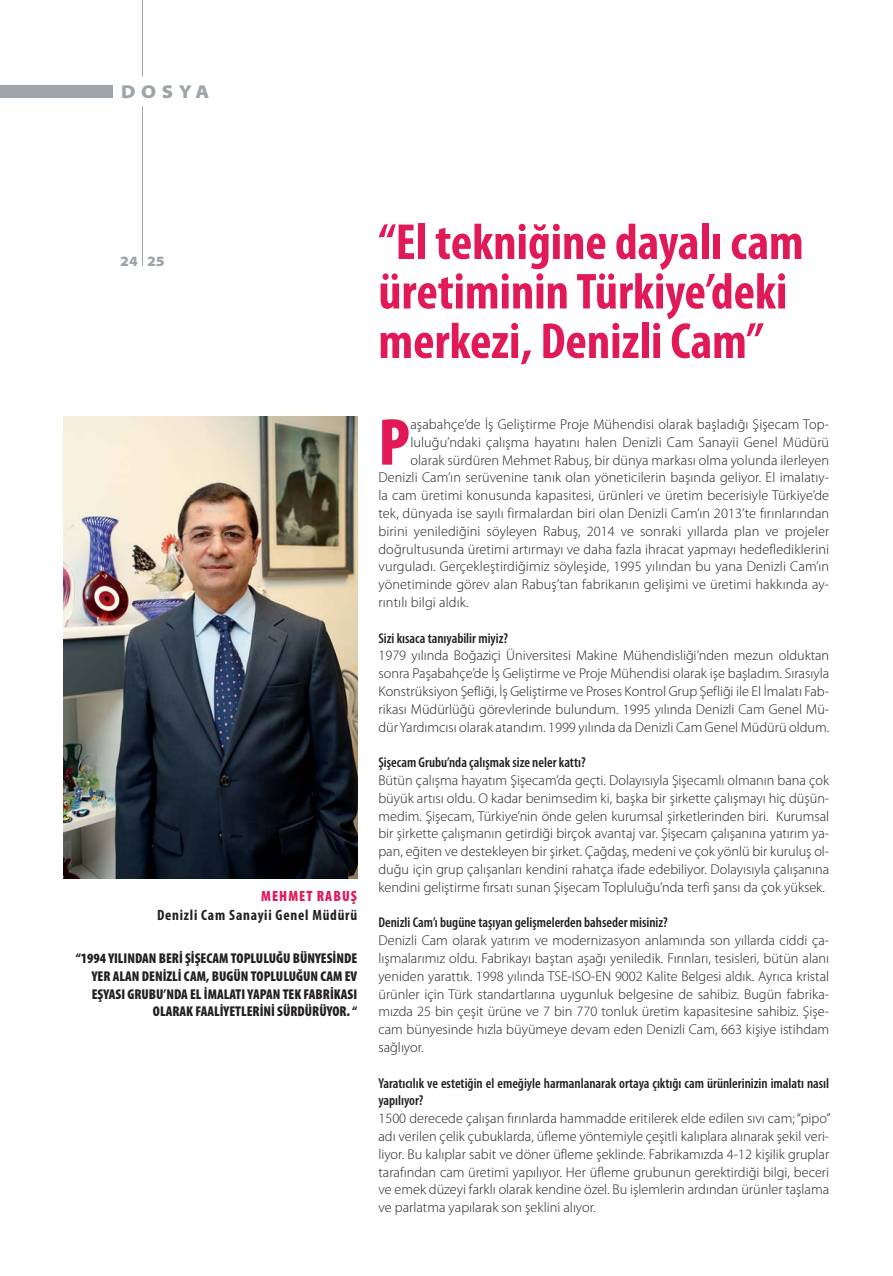
<style>
.page{position:relative;width:893px;height:1276px;background:#fff}
.page>*{position:absolute;margin:0;border:0;box-sizing:border-box;transform-origin:0 0}
.t1{font:900 condensed 67.05px "Myriad Pro";color:#e11a57}
.t2{font:700 condensed 51px/49.5px "Myriad Pro";color:#e11a57}
.t3{font:900 semi-expanded 18.6px "Myriad Pro";letter-spacing:.3em;color:#9da5ab}
.t4{font:700 condensed 15px "Myriad Pro";letter-spacing:.05em;color:#231f20}
.t5{font:900 condensed 15px "Myriad Pro";letter-spacing:.07em;color:#e11a57}
.t6{font:300 14.25px/17.9px "Myriad Pro";letter-spacing:.01em;color:#231f20;text-align:justify}
.t7{font:600 condensed 14.25px/17.9px "Myriad Pro";color:#231f20}
.t8{font:900 condensed 14.25px/17.9px "Myriad Pro";color:#231f20;text-align:right}
.t9{font:900 semi-expanded 14.25px "Myriad Pro";color:#9da5ab}
</style>
<div class="page">
<hr style="left:142px;top:0;width:1px;height:77px;background:#9da5ab">
<div style="left:0;top:85px;width:113px;height:13px;background:#9da5ab"></div>
<hr style="left:142px;top:106px;width:1px;height:160px;background:#9da5ab">
<img style="left:64px;top:417px;width:293px;height:461px">
<h3 class="t3" style="left:121px;top:80px;width:90px">DOSYA</h3>
<p class="t9" style="left:120px;top:252px;width:46px">24 25</p>
<h2 class="t2" style="left:378px;top:217px;width:427px">“El tekniğine dayalı cam üretiminin Türkiye’deki merkezi, Denizli Cam”</h2>
<p class="t5" style="left:261px;top:890px;width:97px">MEHMET RABUŞ</p>
<p class="t4" style="left:157px;top:906px;width:202px">Denizli Cam Sanayii Genel Müdürü</p>
<p class="t8" style="left:76px;top:950px;width:283px">“1994 YILINDAN BERİ ŞİŞECAM TOPLULUĞU BÜNYESİNDE YER ALAN DENİZLİ CAM, BUGÜN TOPLULUĞUN CAM EV EŞYASI GRUBU’NDA EL İMALATI YAPAN TEK FABRİKASI OLARAK FAALİYETLERİNİ SÜRDÜRÜYOR. “</p>
<h1 class="t1" style="left:378px;top:417px;width:33px">P</h1>
<p class="t6" style="left:410px;top:417px;width:420px">aşabahçe’de İş Geliştirme Proje Mühendisi olarak başladığı Şişecam Top-</p>
<p class="t6" style="left:410px;top:434px;width:420px">luluğu’ndaki çalışma hayatını halen Denizli Cam Sanayii Genel Müdürü</p>
<p class="t6" style="left:410px;top:452px;width:420px">olarak sürdüren Mehmet Rabuş, bir dünya markası olma yolunda ilerleyen</p>
<p class="t6" style="left:378px;top:470px;width:452px">Denizli Cam’ın serüvenine tanık olan yöneticilerin başında geliyor. El imalatıy-</p>
<p class="t6" style="left:378px;top:488px;width:452px">la cam üretimi konusunda kapasitesi, ürünleri ve üretim becerisiyle Türkiye’de</p>
<p class="t6" style="left:378px;top:506px;width:452px">tek, dünyada ise sayılı firmalardan biri olan Denizli Cam’ın 2013’te fırınlarından</p>
<p class="t6" style="left:378px;top:523px;width:452px">birini yenilediğini söyleyen Rabuş, 2014 ve sonraki yıllarda plan ve projeler</p>
<p class="t6" style="left:378px;top:541px;width:452px">doğrultusunda üretimi artırmayı ve daha fazla ihracat yapmayı hedeflediklerini</p>
<p class="t6" style="left:378px;top:559px;width:452px">vurguladı. Gerçekleştirdiğimiz söyleşide, 1995 yılından bu yana Denizli Cam’ın</p>
<p class="t6" style="left:378px;top:577px;width:452px">yönetiminde görev alan Rabuş’tan fabrikanın gelişimi ve üretimi hakkında ay-</p>
<p class="t6" style="left:378px;top:595px;width:92px">rıntılı bilgi aldık.</p>
<p class="t7" style="left:378px;top:630px;width:131px">Sizi kısaca tanıyabilir miyiz?</p>
<p class="t6" style="left:378px;top:648px;width:452px">1979 yılında Boğaziçi Üniversitesi Makine Mühendisliği’nden mezun olduktan sonra Paşabahçe’de İş Geliştirme ve Proje Mühendisi olarak işe başladım. Sırasıyla Konstrüksiyon Şefliği, İş Geliştirme ve Proses Kontrol Grup Şefliği ile El İmalatı Fab&shy;rikası Müdürlüğü görevlerinde bulundum. 1995 yılında Denizli Cam Genel Mü&shy;dür Yardımcısı olarak atandım. 1999 yılında da Denizli Cam Genel Müdürü oldum.</p>
<p class="t7" style="left:378px;top:755px;width:209px">Şişecam Grubu’nda çalışmak size neler kattı?</p>
<p class="t6" style="left:378px;top:773px;width:452px">Bütün çalışma hayatım Şişecam’da geçti. Dolayısıyla Şişecamlı olmanın bana çok büyük artısı oldu. O kadar benimsedim ki, başka bir şirkette çalışmayı hiç düşün&shy;medim. Şişecam, Türkiye’nin önde gelen kurumsal şirketlerinden biri. Kurumsal bir şirkette çalışmanın getirdiği birçok avantaj var. Şişecam çalışanına yatırım ya&shy;pan, eğiten ve destekleyen bir şirket. Çağdaş, medeni ve çok yönlü bir kuruluş ol&shy;duğu için grup çalışanları kendini rahatça ifade edebiliyor. Dolayısıyla çalışanına kendini geliştirme fırsatı sunan Şişecam Topluluğu’nda terfi şansı da çok yüksek.</p>
<p class="t7" style="left:378px;top:915px;width:291px">Denizli Cam’ı bugüne taşıyan gelişmelerden bahseder misiniz?</p>
<p class="t6" style="left:378px;top:933px;width:452px">Denizli Cam olarak yatırım ve modernizasyon anlamında son yıllarda ciddi ça&shy;lışmalarımız oldu. Fabrikayı baştan aşağı yeniledik. Fırınları, tesisleri, bütün alanı yeniden yarattık. 1998 yılında TSE-ISO-EN 9002 Kalite Belgesi aldık. Ayrıca kristal ürünler için Türk standartlarına uygunluk belgesine de sahibiz. Bugün fabrika&shy;mızda 25 bin çeşit ürüne ve 7 bin 770 tonluk üretim kapasitesine sahibiz. Şişe&shy;cam bünyesinde hızla büyümeye devam eden Denizli Cam, 663 kişiye istihdam sağlıyor.</p>
<p class="t7" style="left:378px;top:1075px;width:452px">Yaratıcılık ve estetiğin el emeğiyle harmanlanarak ortaya çıktığı cam ürünlerinizin imalatı nasıl yapılıyor?</p>
<p class="t6" style="left:378px;top:1111px;width:454px">1500 derecede çalışan fırınlarda ham madde eritilerek elde edilen sıvı cam; “pipo” adı verilen çelik çubuklarda, üfleme yöntemiyle çeşitli kalıplara alınarak şekil veri&shy;liyor. Bu kalıplar sabit ve döner üfleme şeklinde. Fabrikamızda 4-12 kişilik gruplar tarafından cam üretimi yapılıyor. Her üfleme grubunun gerektirdiği bilgi, beceri ve emek düzeyi farklı olarak kendine özel. Bu işlemlerin ardından ürünler taşlama ve parlatma yapılarak son şeklini alıyor.</p>
</div>
